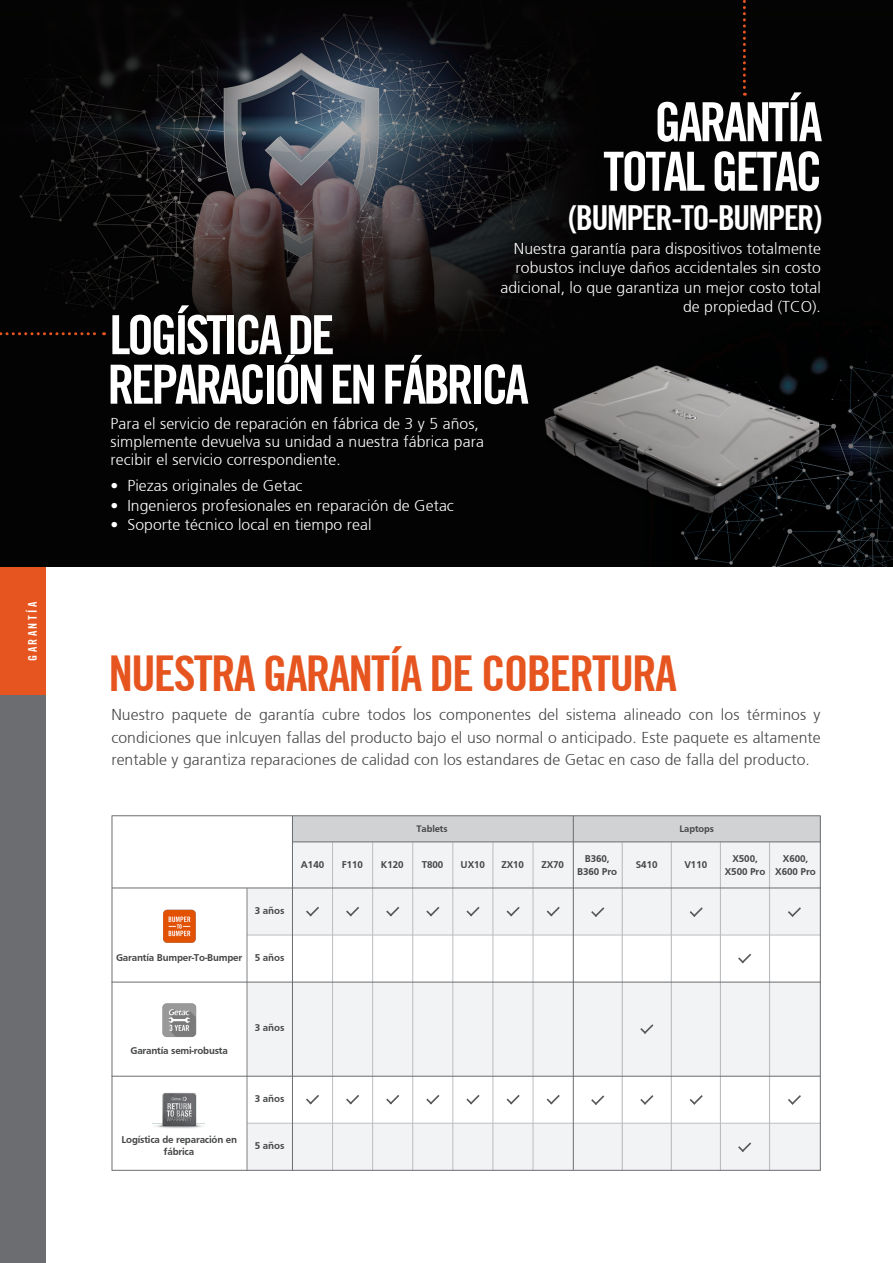
<style>
.page{position:relative;width:893px;height:1263px;background:#fff}
.page>*{position:absolute;margin:0;border:0;box-sizing:border-box;transform-origin:0 0}
.Headline{font:700 condensed 54px/49.5px "Trade Gothic No.20";letter-spacing:-.065em;color:#fff}
.Headline-2{font:700 condensed 49.5px "Trade Gothic No.20";letter-spacing:-.04em;color:#e6551f}
.Headline-3{font:700 condensed 34.5px "Trade Gothic No.20";letter-spacing:-.05em;color:#fff}
.Paragraph_Style_2{font:300 15.75px/19.5px "Frutiger 45";letter-spacing:.005em;color:#fff}
.Paragraph_Style_2-2{font:300 15.75px/22.5px "Frutiger 45";letter-spacing:.005em;color:#454647;text-align:justify}
.Headline-4{font:700 condensed 12px "Trade Gothic No.20";letter-spacing:.2em;color:#fff}
.Paragraph_Style_2-3{font:700 10.2px/13.5px "Frutiger";letter-spacing:-.01em;color:#454647;text-align:center}
.Paragraph_Style_2-4{font:700 9.75px "Frutiger";letter-spacing:-.01em;color:#454647}
</style>
<div class="page">
<div style="left:0;top:695px;width:45px;height:568px;background:#6c6d70"></div>
<div style="left:0;top:567px;width:45px;height:128px;background:#e6551f"></div>
<div style="left:292px;top:816px;width:529px;height:26px;background:#d1d2d4"></div>
<div style="left:292px;top:842px;width:529px;height:46px;background:#f2f3f4"></div>
<div style="left:247px;top:888px;width:574px;height:47px;background:#f2f3f4"></div>
<div style="left:247px;top:982px;width:573px;height:94px;background:#f2f3f4"></div>
<div style="left:247px;top:1124px;width:573px;height:46px;background:#f2f3f4"></div>
<hr style="left:332px;top:842px;width:1px;height:329px;background:#bcbdc0">
<hr style="left:372px;top:842px;width:1px;height:329px;background:#bcbdc0">
<hr style="left:412px;top:842px;width:1px;height:329px;background:#bcbdc0">
<hr style="left:452px;top:842px;width:1px;height:329px;background:#bcbdc0">
<hr style="left:493px;top:842px;width:1px;height:329px;background:#bcbdc0">
<hr style="left:533px;top:842px;width:1px;height:329px;background:#bcbdc0">
<hr style="left:622px;top:842px;width:1px;height:329px;background:#bcbdc0">
<hr style="left:671px;top:842px;width:1px;height:329px;background:#bcbdc0">
<hr style="left:720px;top:842px;width:1px;height:329px;background:#bcbdc0">
<hr style="left:769px;top:842px;width:1px;height:329px;background:#bcbdc0">
<svg style="left:306px;top:907px;width:13px;height:9px"></svg>
<svg style="left:346px;top:907px;width:13px;height:9px"></svg>
<svg style="left:386px;top:907px;width:13px;height:9px"></svg>
<svg style="left:426px;top:907px;width:13px;height:9px"></svg>
<svg style="left:466px;top:907px;width:14px;height:9px"></svg>
<svg style="left:506px;top:907px;width:14px;height:9px"></svg>
<svg style="left:547px;top:907px;width:13px;height:9px"></svg>
<svg style="left:591px;top:907px;width:13px;height:10px"></svg>
<svg style="left:690px;top:907px;width:13px;height:10px"></svg>
<svg style="left:788px;top:907px;width:13px;height:10px"></svg>
<svg style="left:738px;top:954px;width:13px;height:9px"></svg>
<svg style="left:640px;top:1024px;width:13px;height:10px"></svg>
<svg style="left:738px;top:1142px;width:13px;height:10px"></svg>
<svg style="left:306px;top:1095px;width:13px;height:9px"></svg>
<svg style="left:346px;top:1095px;width:13px;height:9px"></svg>
<svg style="left:386px;top:1095px;width:13px;height:9px"></svg>
<svg style="left:426px;top:1095px;width:13px;height:9px"></svg>
<svg style="left:466px;top:1095px;width:14px;height:9px"></svg>
<svg style="left:506px;top:1095px;width:14px;height:9px"></svg>
<svg style="left:547px;top:1095px;width:13px;height:9px"></svg>
<svg style="left:591px;top:1095px;width:13px;height:10px"></svg>
<svg style="left:640px;top:1095px;width:13px;height:10px"></svg>
<svg style="left:690px;top:1095px;width:13px;height:10px"></svg>
<svg style="left:788px;top:1095px;width:13px;height:10px"></svg>
<img style="left:163px;top:909px;width:33px;height:34px">
<img style="left:162px;top:1003px;width:35px;height:34px">
<img style="left:152px;top:1092px;width:52px;height:36px">
<hr style="left:112px;top:887px;width:709px;height:1px;background:#6c6d70">
<hr style="left:293px;top:841px;width:528px;height:1px;background:#6c6d70">
<img style="left:0;top:0;width:893px;height:567px">
<svg style="left:0;top:332px;width:105px;height:3px"></svg>
<svg style="left:743px;top:0;width:3px;height:96px"></svg>
<img style="left:532px;top:334px;width:302px;height:205px">
<hr style="left:247px;top:935px;width:574px;height:1px;background:#bcbdc0">
<hr style="left:247px;top:1123px;width:574px;height:1px;background:#bcbdc0">
<hr style="left:112px;top:816px;width:1px;height:355px;background:#6c6d70">
<hr style="left:820px;top:816px;width:1px;height:354px;background:#6c6d70">
<hr style="left:112px;top:815px;width:709px;height:1px;background:#6c6d70">
<hr style="left:573px;top:816px;width:1px;height:354px;background:#6c6d70">
<hr style="left:292px;top:816px;width:1px;height:355px;background:#6c6d70">
<hr style="left:247px;top:888px;width:1px;height:283px;background:#808285">
<hr style="left:112px;top:982px;width:709px;height:1px;background:#6c6d70">
<hr style="left:112px;top:1076px;width:708px;height:1px;background:#6c6d70">
<hr style="left:112px;top:1170px;width:709px;height:1px;background:#6c6d70">
<p class="Headline-4" style="left:25px;top:661px;width:60px;rotate:-90deg">GARANTÍA</p>
<p class="Headline" style="left:603px;top:97px;width:221px;text-align:right">GARANTÍA<br>TOTAL GETAC</p>
<p class="Headline-3" style="left:568px;top:197px;width:256px">(BUMPER-TO-BUMPER)</p>
<p class="Paragraph_Style_2" style="left:500px;top:239px;width:322px;text-align:right">Nuestra garantía para dispositivos totalmente robustos incluye daños accidentales sin costo adicional, lo que garantiza un mejor costo total de propiedad (TCO).</p>
<p class="Headline" style="left:107px;top:310px;width:423px">LOGÍSTICA DE<br>REPARACIÓN EN FÁBRICA</p>
<p class="Paragraph_Style_2" style="left:111px;top:415px;width:375px;line-height:18px">Para el servicio de reparación en fábrica de 3 y 5 años, simplemente devuelva su unidad a nuestra fábrica para recibir el servicio correspondiente.</p>
<p class="Paragraph_Style_2" style="left:111px;top:476px;width:194px">• Piezas originales de Getac</p>
<p class="Paragraph_Style_2" style="left:111px;top:496px;width:345px">• Ingenieros profesionales en reparación de Getac</p>
<p class="Paragraph_Style_2" style="left:111px;top:515px;width:263px">• Soporte técnico local en tiempo real</p>
<p class="Headline-2" style="left:108px;top:643px;width:570px">NUESTRA GARANTÍA DE COBERTURA</p>
<p class="Paragraph_Style_2-2" style="left:111px;top:704px;width:711px">Nuestro paquete de garantía cubre todos los componentes del sistema alineado con los términos y condiciones que inlcuyen fallas del producto bajo el uso normal o anticipado. Este paquete es altamente rentable y garantiza reparaciones de calidad con los estandares de Getac en caso de falla del producto.</p>
<p class="Paragraph_Style_2-4" style="left:416px;top:823px;width:33px">Tablets</p>
<p class="Paragraph_Style_2-4" style="left:679px;top:823px;width:36px">Laptops</p>
<p class="Paragraph_Style_2-3" style="left:116px;top:950px;width:128px">Garantía Bumper-To-Bumper</p>
<p class="Paragraph_Style_2-3" style="left:255px;top:903px;width:31px">3 años</p>
<p class="Paragraph_Style_2-3" style="left:255px;top:950px;width:31px">5 años</p>
<p class="Paragraph_Style_2-3" style="left:301px;top:858px;width:25px">A140</p>
<p class="Paragraph_Style_2-3" style="left:342px;top:858px;width:23px">F110</p>
<p class="Paragraph_Style_2-3" style="left:381px;top:858px;width:24px">K120</p>
<p class="Paragraph_Style_2-3" style="left:422px;top:858px;width:23px">T800</p>
<p class="Paragraph_Style_2-3" style="left:461px;top:858px;width:26px">UX10</p>
<p class="Paragraph_Style_2-3" style="left:501px;top:858px;width:24px">ZX10</p>
<p class="Paragraph_Style_2-3" style="left:541px;top:858px;width:24px">ZX70</p>
<p class="Paragraph_Style_2-3" style="left:577px;top:851px;width:42px">B360,<br>B360 Pro</p>
<p class="Paragraph_Style_2-3" style="left:725px;top:851px;width:42px">X500,<br>X500 Pro</p>
<p class="Paragraph_Style_2-3" style="left:636px;top:858px;width:23px">S410</p>
<p class="Paragraph_Style_2-3" style="left:684px;top:857px;width:24px">V110</p>
<p class="Paragraph_Style_2-3" style="left:775px;top:851px;width:42px">X600,<br>X600 Pro</p>
<p class="Paragraph_Style_2-3" style="left:130px;top:1044px;width:99px">Garantía semi-robusta</p>
<p class="Paragraph_Style_2-3" style="left:121px;top:1133px;width:117px;line-height:12px">Logística de reparación en fábrica</p>
<p class="Paragraph_Style_2-3" style="left:255px;top:1021px;width:31px">3 años</p>
<p class="Paragraph_Style_2-3" style="left:255px;top:1091px;width:31px">3 años</p>
<p class="Paragraph_Style_2-3" style="left:255px;top:1139px;width:31px">5 años</p>
</div>
